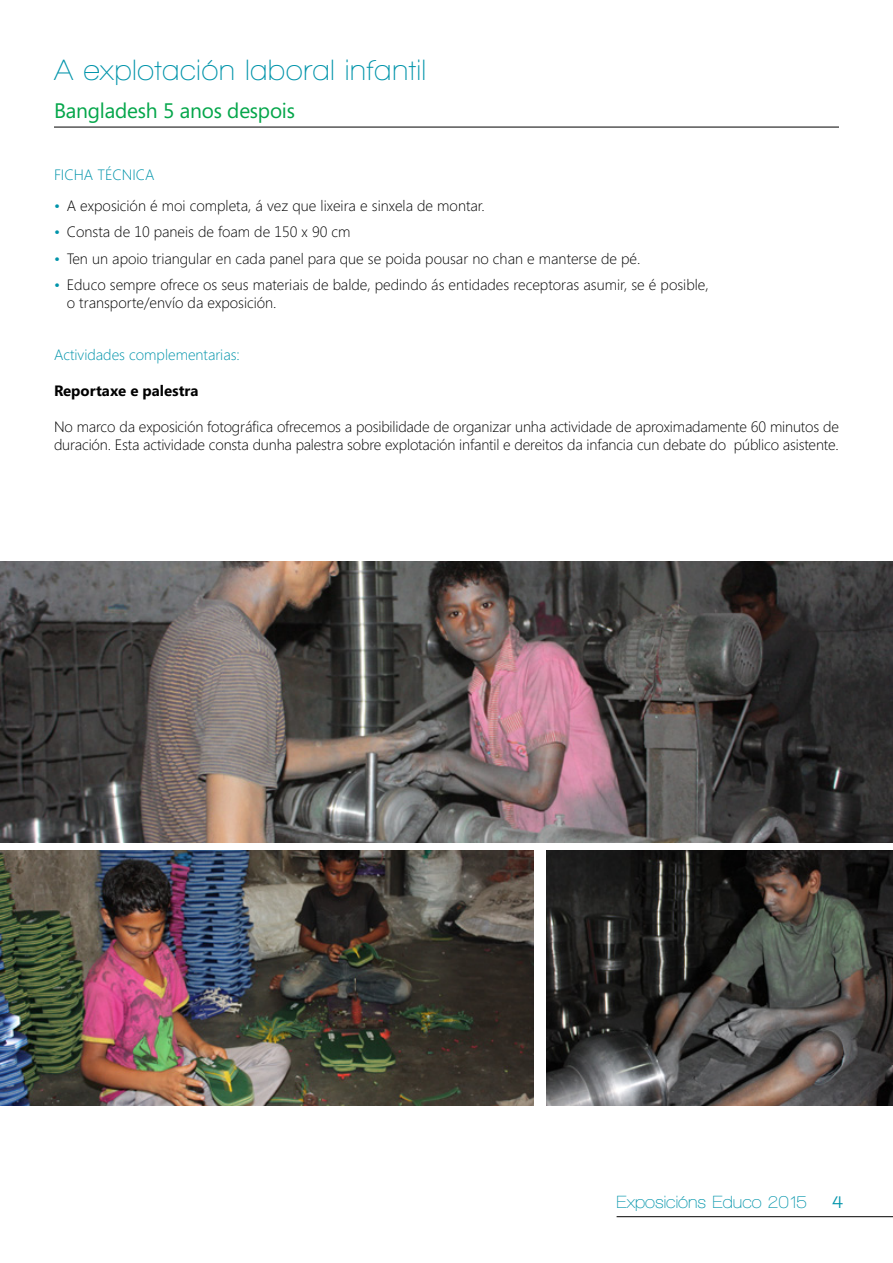
<style>
.page{position:relative;width:893px;height:1263px;background:#fff}
.page>*{position:absolute;margin:0;border:0;box-sizing:border-box;transform-origin:0 0}
.t1{font:600 30px "Walkway";letter-spacing:.025em;color:#0094aa}
.t2{font:21px "Segoe";letter-spacing:-.01em;color:#04a64a}
.t3{font:600 18px "Walkway";color:#0094aa}
.t4{font:800 18px "Walkway";color:#0094aa}
.t5{font:300 15px/18px "Segoe";letter-spacing:-.005em;color:#000}
.t6{font:300 15px "Segoe";color:#0094aa}
.t7{font:700 15px "Segoe";color:#000}
.s1{font-weight:400;color:#0094aa}
</style>
<div class="page">
<hr style="left:54px;top:127px;width:785px;height:1px;background:#000">
<hr style="left:617px;top:1216px;width:276px;height:1px;background:#000">
<img style="left:546px;top:850px;width:347px;height:255px">
<img style="left:0;top:850px;width:534px;height:255px">
<img style="left:0;top:561px;width:893px;height:281px">
<h1 class="t1" style="left:54px;top:54px;width:373px">A explotación laboral infantil</h1>
<h2 class="t2" style="left:54px;top:96px;width:242px">Bangladesh 5 anos despois</h2>
<p class="t6" style="left:54px;top:166px;width:102px">FICHA TÉCNICA</p>
<p class="t5" style="left:54px;top:197px;width:432px"><span class="s1">•</span> A exposición é moi completa, á vez que lixeira e sinxela de montar.</p>
<p class="t5" style="left:54px;top:223px;width:298px"><span class="s1">•</span> Consta de 10 paneis de foam de 150 x 90 cm</p>
<p class="t5" style="left:54px;top:250px;width:588px"><span class="s1">•</span> Ten un apoio triangular en cada panel para que se poida pousar no chan e manterse de pé.</p>
<p class="t5" style="left:67px;top:276px;width:643px;text-indent:-13px"><span class="s1">•</span> Educo sempre ofrece os seus materiais de balde, pedindo ás entidades receptoras asumir, se é posible, o transporte/envío da exposición.</p>
<p class="t6" style="left:54px;top:346px;width:187px">Actividades complementarias:</p>
<p class="t7" style="left:54px;top:380px;width:146px">Reportaxe e palestra</p>
<p class="t5" style="left:54px;top:418px;width:786px">No marco da exposición fotográfica ofrecemos a posibilidade de organizar unha actividade de aproximadamente 60 minutos de duración. Esta actividade consta dunha palestra sobre explotación infantil e dereitos da infancia cun debate do público asistente.</p>
<p class="t3" style="left:617px;top:1192px;width:192px">Exposicións Educo 2015</p>
<p class="t4" style="left:833px;top:1192px;width:12px">4</p>
</div>
